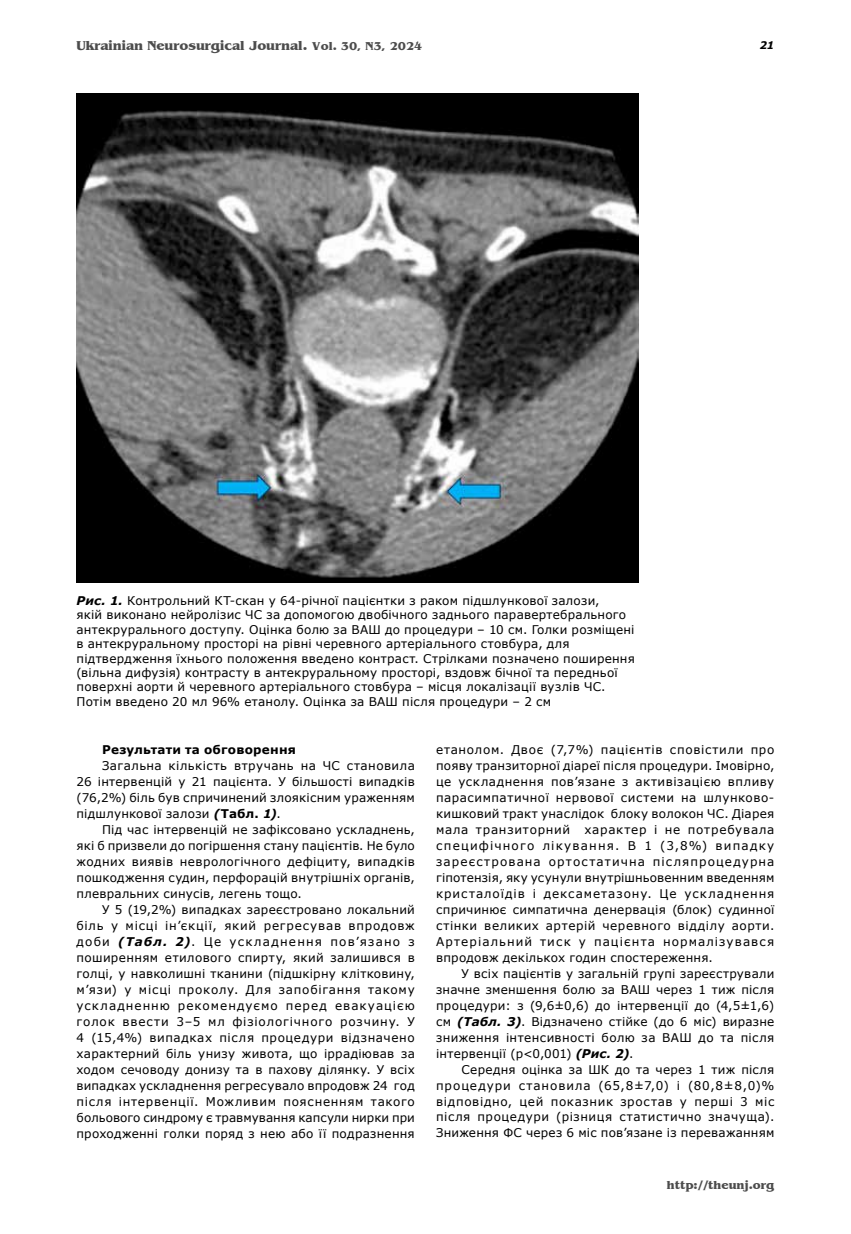
<style>
.page{position:relative;width:851px;height:1234px;background:#fff}
.page>*{position:absolute;margin:0;border:0;box-sizing:border-box;transform-origin:0 0}
.t1{font:700 13.5px "Benguiat";color:#4c4c4c}
.t2{font:12px/16px "Verdana";letter-spacing:.015em;color:#000;text-align:justify}
.t3{font:700 12px "Verdana";letter-spacing:.02em;color:#000}
.t4{font:700 12px "Benguiat";color:#4c4c4c}
.t5{font:italic 700 10.5px "Verdana";color:#000}
.s1{font-size:12px}
.s2{font-weight:700;font-style:italic}
.s3{font-weight:700}
</style>
<div class="page">
<img style="left:77px;top:94px;width:561px;height:489px">
<p class="t1" style="left:77px;top:38px;width:347px">Ukrainian Neurosurgical Journal. <span class="s1">Vol. 30, N3, 2024</span></p>
<p class="t5" style="left:759px;top:38px;width:16px">21</p>
<p class="t2" style="left:77px;top:593px;width:560px;line-height:14.4px;text-align:left"><span class="s2">Рис. 1.</span> Контрольний КТ-скан у 64-річної пацієнтки з раком підшлункової залози,<br>якій виконано нейролізис ЧС за допомогою двобічного заднього паравертебрального антекрурального доступу. Оцінка болю за ВАШ до процедури – 10 см. Голки розміщені в антекруральному просторі на рівні черевного артеріального стовбура, для підтвердження їхнього положення введено контраст. Стрілками позначено поширення (вільна дифузія) контрасту в антекруральному просторі, вздовж бічної та передньої поверхні аорти й черевного артеріального стовбура – місця локалізації вузлів ЧС.<br>Потім введено 20 мл 96% етанолу. Оцінка за ВАШ після процедури – 2 см</p>
<p class="t3" style="left:102px;top:740px;width:195px">Результати та обговорення</p>
<p class="t2" style="left:76px;top:757px;width:340px;text-indent:26px">Загальна кількість втручань на ЧС становила 26 інтервенцій у 21 пацієнта. У більшості випадків (76,2%) біль був спричинений злоякісним ураженням підшлункової залози <span class="s2">(</span><span class="s3">Табл.</span> <span class="s2">1)</span>.</p>
<p class="t2" style="left:76px;top:821px;width:340px;text-indent:26px">Під час інтервенцій не зафіксовано ускладнень, які б призвели до погіршення стану пацієнтів. Не було жодних виявів неврологічного дефіциту, випадків пошкодження судин, перфорацій внутрішніх органів, плевральних синусів, легень тощо.</p>
<p class="t2" style="left:76px;top:901px;width:340px;text-indent:26px">У 5 (19,2%) випадках зареєстровано локальний біль у місці ін’єкції, який регресував впродовж доби <span class="s2">(Табл. 2)</span>. Це ускладнення пов’язано з поширенням етилового спирту, який залишився в голці, у навколишні тканини (підшкірну клітковину, м’язи) у місці проколу. Для запобігання такому ускладненню рекомендуємо перед евакуацією голок ввести 3‒5 мл фізіологічного розчину. У 4 (15,4%) випадках після процедури відзначено характерний біль унизу живота, що іррадіював за ходом сечоводу донизу та в пахову ділянку. У всіх випадках ускладнення регресувало впродовж 24 год після інтервенції. Можливим поясненням такого больового синдрому є травмування капсули нирки при проходженні голки поряд з нею або її подразнення</p>
<p class="t2" style="left:436px;top:741px;width:340px">етанолом. Двоє (7,7%) пацієнтів сповістили про появу транзиторної діареї після процедури. Імовірно, це ускладнення пов’язане з активізацією впливу парасимпатичної нервової системи на шлунково&shy;кишковий тракт унаслідок блоку волокон ЧС. Діарея мала транзиторний характер і не потребувала специфічного лікування. В 1 (3,8%) випадку зареєстрована ортостатична післяпроцедурна гіпотензія, яку усунули внутрішньовенним введенням кристалоїдів і дексаметазону. Це ускладнення спричинює симпатична денервація (блок) судинної стінки великих артерій черевного відділу аорти.<br>Артеріальний тиск у пацієнта нормалізувався впродовж декількох годин спостереження.</p>
<p class="t2" style="left:436px;top:965px;width:340px;text-indent:26px">У всіх пацієнтів у загальній групі зареєстрували значне зменшення болю за ВАШ через 1 тиж після процедури: з (9,6±0,6) до інтервенції до (4,5±1,6) см <span class="s2">(Табл. 3)</span>. Відзначено стійке (до 6 міс) виразне зниження інтенсивності болю за ВАШ до та після інтервенції (p&lt;0,001) <span class="s2">(Рис. 2)</span>.</p>
<p class="t2" style="left:436px;top:1061px;width:340px;text-indent:26px">Середня оцінка за ШК до та через 1 тиж після процедури становила (65,8±7,0) і (80,8±8,0)% відповідно, цей показник зростав у перші 3 міс після процедури (різниця статистично значуща).<br>Зниження ФС через 6 міс пов’язане із переважанням</p>
<p class="t4" style="left:667px;top:1178px;width:109px">http://theunj.org</p>
</div>
